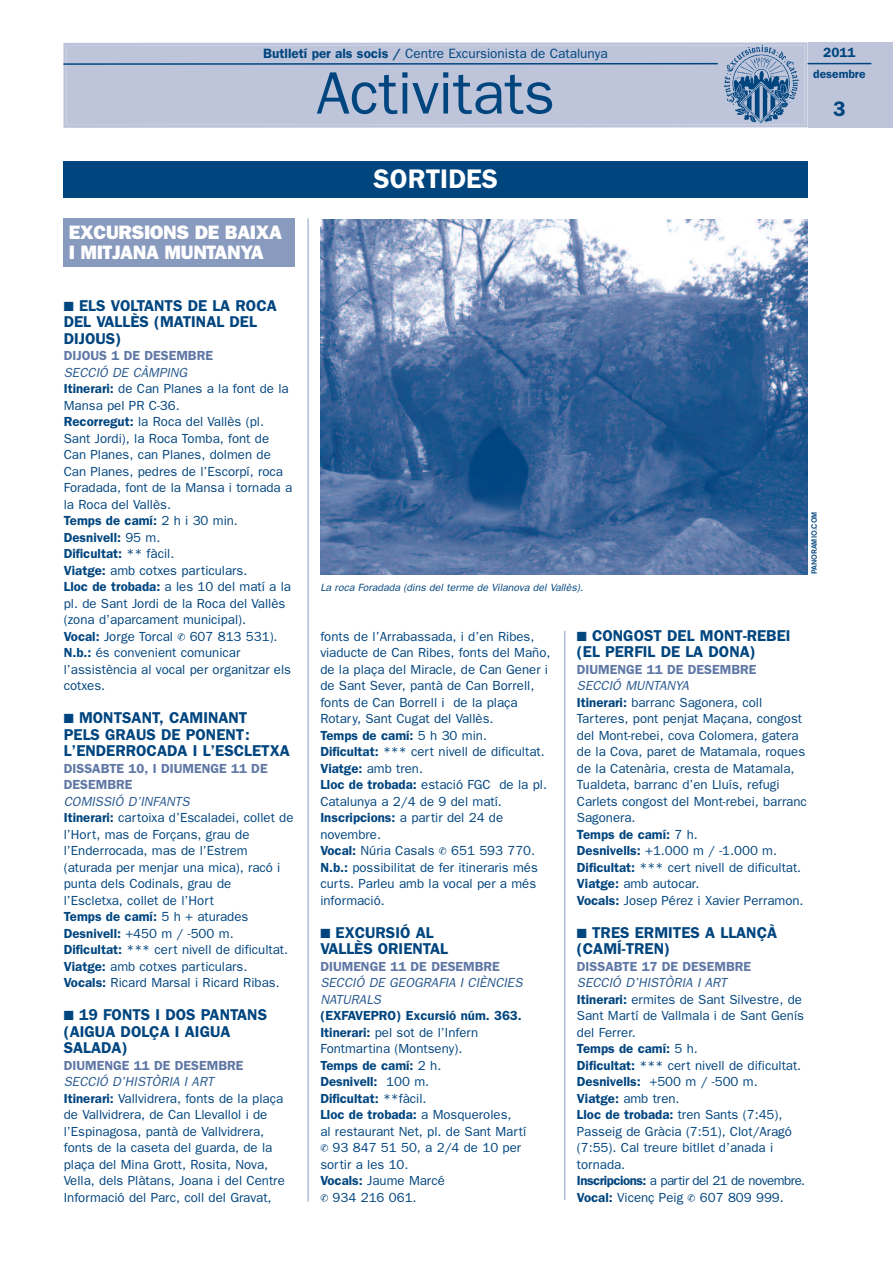
<style>
.page{position:relative;width:893px;height:1263px;background:#fff}
.page>*{position:absolute;margin:0;border:0;box-sizing:border-box;transform-origin:0 0}
.t1{font:60px "Franklin Gothic";color:#01457f}
.t2{font:600 27px "Franklin Gothic";color:#fff}
.t3{font:600 21px "Franklin Gothic";color:#01457f}
.t4{font:800 19.5px/19.5px "Franklin Gothic";letter-spacing:-.02em;color:#fff}
.t5{font:600 15.75px/16.5px "Franklin Gothic";color:#01457f}
.t6{font:13.5px "Franklin Gothic";color:#01457f}
.t7{font:600 13.5px "Franklin Gothic";color:#01457f}
.t8{font:13.2px/16.5px "Franklin Gothic";color:#01457f}
.t9{font:600 13.2px/16.5px "Franklin Gothic";color:#5f77a5}
.t10{font:italic 13.2px/16.5px "Franklin Gothic";color:#2a5b91}
.t11{font:600 12px "Franklin Gothic";color:#01457f}
.t12{font:italic 10.5px "Franklin Gothic";color:#01457f}
.t13{font:500 7.5px "Akzidenz Grotesk BE";color:#01457f}
.s1{font-weight:600}
.s2{font-style:italic;color:#2a5b91}
.s3{font-family:"Menlo";font-weight:700}
</style>
<div class="page">
<div style="left:66px;top:45px;width:739px;height:80px;background:#bec5db"></div>
<div style="left:63px;top:42px;width:745px;height:86px;border:3px solid #bec5db"></div>
<div style="left:808px;top:42px;width:85px;height:85px;background:#bec5db"></div>
<hr style="left:808px;top:63px;width:63px;height:1px;background:#01457f">
<hr style="left:63px;top:63px;width:655px;height:2px;background:#01457f">
<img style="left:722px;top:45px;width:77px;height:80px">
<hr style="left:308px;top:218px;width:1px;height:984px;background:#899abf">
<hr style="left:564px;top:631px;width:1px;height:569px;background:#899abf">
<div style="left:64px;top:161px;width:744px;height:37px;background:#01457f"></div>
<div style="left:64px;top:218px;width:231px;height:49px;background:#899abf"></div>
<svg style="left:320px;top:219px;width:488px;height:356px;background:#5a7ca9"></svg>
<p class="t6" style="left:263px;top:45px;width:346px"><span class="s1">Butlletí per als socis /</span> Centre Excursionista de Catalunya</p>
<h1 class="t1" style="left:316px;top:58px;width:240px">Activitats</h1>
<h3 class="t4" style="left:69px;top:223px;width:215px">EXCURSIONS DE BAIXA<br>I MITJANA MUNTANYA</h3>
<h2 class="t2" style="left:374px;top:162px;width:126px">SORTIDES</h2>
<p class="t7" style="left:823px;top:44px;width:34px">2011</p>
<p class="t11" style="left:813px;top:67px;width:54px">desembre</p>
<h3 class="t3" style="left:833px;top:97px;width:14px">3</h3>
<p class="t5" style="left:64px;top:297px;width:215px">■ ELS VOLTANTS DE LA ROCA<br>DEL VALLÈS (MATINAL DEL<br>DIJOUS)</p>
<p class="t9" style="left:64px;top:347px;width:151px">DIJOUS 1 DE DESEMBRE</p>
<p class="t8" style="left:64px;top:364px;width:230px"><span class="s2">SECCIÓ DE CÀMPING<br></span><span class="s1">Itinerari:</span> de Can Planes a la font de la<br>Mansa pel PR C-36.<br><span class="s1">Recorregut:</span> la Roca del Vallès (pl.<br>Sant Jordi), la Roca Tomba, font de<br>Can Planes, can Planes, dolmen de<br>Can Planes, pedres de l’Escorpí, roca<br>Foradada, font de la Mansa i tornada a la Roca del Vallès.<br><span class="s1">Temps de camí:</span> 2 h i 30 min.<br><span class="s1">Desnivell:</span> 95 m.<br><span class="s1">Dificultat:</span> ** fàcil.<br><span class="s1">Viatge:</span> amb cotxes particulars.<br><span class="s1">Lloc de trobada:</span> a les 10 del matí a la pl. de Sant Jordi de la Roca del Vallès (zona d’aparcament municipal).<br><span class="s1">Vocal:</span> Jorge Torcal <span class="s3">✆</span> 607 813 531).<br><span class="s1">N.b.:</span> és convenient comunicar l’assistència al vocal per organitzar els cotxes.</p>
<p class="t5" style="left:64px;top:709px;width:228px">■ MONTSANT, CAMINANT<br>PELS GRAUS DE PONENT:<br>L’ENDERROCADA I L’ESCLETXA</p>
<p class="t9" style="left:64px;top:760px;width:205px">DISSABTE 10, I DIUMENGE 11 DE<br>DESEMBRE</p>
<p class="t8" style="left:64px;top:793px;width:231px"><span class="s2">COMISSIÓ D’INFANTS<br></span><span class="s1">Itinerari:</span> cartoixa d’Escaladei, collet de l’Hort, mas de Forçans, grau de l’Enderrocada, mas de l’Estrem (aturada per menjar una mica), racó i punta dels Codinals, grau de l’Escletxa, collet de l’Hort<br><span class="s1">Temps de camí:</span> 5 h + aturades<br><span class="s1">Desnivell:</span> +450 m / -500 m.<br><span class="s1">Dificultat:</span> *** cert nivell de dificultat.<br><span class="s1">Viatge:</span> amb cotxes particulars.<br><span class="s1">Vocals:</span> Ricard Marsal i Ricard Ribas.</p>
<p class="t5" style="left:64px;top:1006px;width:205px">■ 19 FONTS I DOS PANTANS (AIGUA DOLÇA I AIGUA<br>SALADA)</p>
<p class="t9" style="left:64px;top:1057px;width:181px">DIUMENGE 11 DE DESEMBRE</p>
<p class="t8" style="left:64px;top:1073px;width:223px"><span class="s2">SECCIÓ D’HISTÒRIA I ART<br></span><span class="s1">Itinerari:</span> Vallvidrera, fonts de la plaça de Vallvidrera, de Can Llevallol i de l’Espinagosa, pantà de Vallvidrera, fonts de la caseta del guarda, de la plaça del Mina Grott, Rosita, Nova, Vella, dels Plàtans, Joana i del Centre Informació del Parc, coll del Gravat,</p>
<p class="t12" style="left:320px;top:581px;width:264px">La roca Foradada (dins del terme de Vilanova del Vallès).</p>
<p class="t13" style="left:811px;top:574px;width:64px;rotate:-90deg">PANORAMIO.COM</p>
<p class="t8" style="left:320px;top:628px;width:232px">fonts de l’Arrabassada, i d’en Ribes, viaducte de Can Ribes, fonts del Maño, de la plaça del Miracle, de Can Gener i de Sant Sever, pantà de Can Borrell, fonts de Can Borrell i de la plaça<br>Rotary, Sant Cugat del Vallès.<br><span class="s1">Temps de camí:</span> 5 h 30 min.<br><span class="s1">Dificultat:</span> *** cert nivell de dificultat.<br><span class="s1">Viatge:</span> amb tren.<br><span class="s1">Lloc de trobada:</span> estació FGC de la pl.<br>Catalunya a 2/4 de 9 del matí.<br><span class="s1">Inscripcions:</span> a partir del 24 de novembre.<br><span class="s1">Vocal:</span> Núria Casals <span class="s3">✆</span> 651 593 770.<br><span class="s1">N.b.:</span> possibilitat de fer itineraris més curts. Parleu amb la vocal per a més informació.</p>
<p class="t5" style="left:320px;top:924px;width:129px">■ EXCURSIÓ AL<br>VALLÈS ORIENTAL</p>
<p class="t9" style="left:320px;top:958px;width:181px">DIUMENGE 11 DE DESEMBRE</p>
<p class="t10" style="left:320px;top:974px;width:204px">SECCIÓ DE GEOGRAFIA I CIÈNCIES<br>NATURALS</p>
<p class="t8" style="left:320px;top:1007px;width:207px"><span class="s1">(EXFAVEPRO) Excursió núm. 363.<br>Itinerari:</span> pel sot de l’Infern<br>Fontmartina (Montseny).<br><span class="s1">Temps de camí:</span> 2 h.<br><span class="s1">Desnivell:</span> 100 m.<br><span class="s1">Dificultat:</span> **fàcil.<br><span class="s1">Lloc de trobada:</span> a Mosqueroles,<br>al restaurant Net, pl. de Sant Martí <span class="s3">✆</span> 93 847 51 50, a 2/4 de 10 per sortir a les 10.<br><span class="s1">Vocals:</span> Jaume Marcé<br><span class="s3">✆</span> 934 216 061.</p>
<p class="t5" style="left:577px;top:627px;width:215px">■ CONGOST DEL MONT-REBEI (EL PERFIL DE LA DONA)</p>
<p class="t9" style="left:577px;top:661px;width:181px">DIUMENGE 11 DE DESEMBRE</p>
<p class="t8" style="left:577px;top:677px;width:231px"><span class="s2">SECCIÓ MUNTANYA<br></span><span class="s1">Itinerari:</span> barranc Sagonera, coll<br>Tarteres, pont penjat Maçana, congost del Mont-rebei, cova Colomera, gatera de la Cova, paret de Matamala, roques de la Catenària, cresta de Matamala,<br>Tualdeta, barranc d’en Lluís, refugi<br>Carlets congost del Mont-rebei, barranc<br>Sagonera.<br><span class="s1">Temps de camí:</span> 7 h.<br><span class="s1">Desnivells:</span> +1.000 m / -1.000 m.<br><span class="s1">Dificultat:</span> *** cert nivell de dificultat.<br><span class="s1">Viatge:</span> amb autocar.<br><span class="s1">Vocals:</span> Josep Pérez i Xavier Perramon.</p>
<p class="t5" style="left:577px;top:924px;width:202px">■ TRES ERMITES A LLANÇÀ (CAMÍ-TREN)</p>
<p class="t9" style="left:577px;top:958px;width:176px">DISSABTE 17 DE DESEMBRE</p>
<p class="t8" style="left:577px;top:974px;width:230px"><span class="s2">SECCIÓ D’HISTÒRIA I ART<br></span><span class="s1">Itinerari:</span> ermites de Sant Silvestre, de<br>Sant Martí de Vallmala i de Sant Genís del Ferrer.<br><span class="s1">Temps de camí:</span> 5 h.<br><span class="s1">Dificultat:</span> *** cert nivell de dificultat.<br><span class="s1">Desnivells:</span> +500 m / -500 m.<br><span class="s1">Viatge:</span> amb tren.<br><span class="s1">Lloc de trobada:</span> tren Sants (7:45),<br>Passeig de Gràcia (7:51), Clot/Aragó (7:55). Cal treure bitllet d’anada i tornada.<br><span class="s1">Inscripcions:</span> a partir del 21 de novembre.<br><span class="s1">Vocal:</span> Vicenç Peig <span class="s3">✆</span> 607 809 999.</p>
</div>
